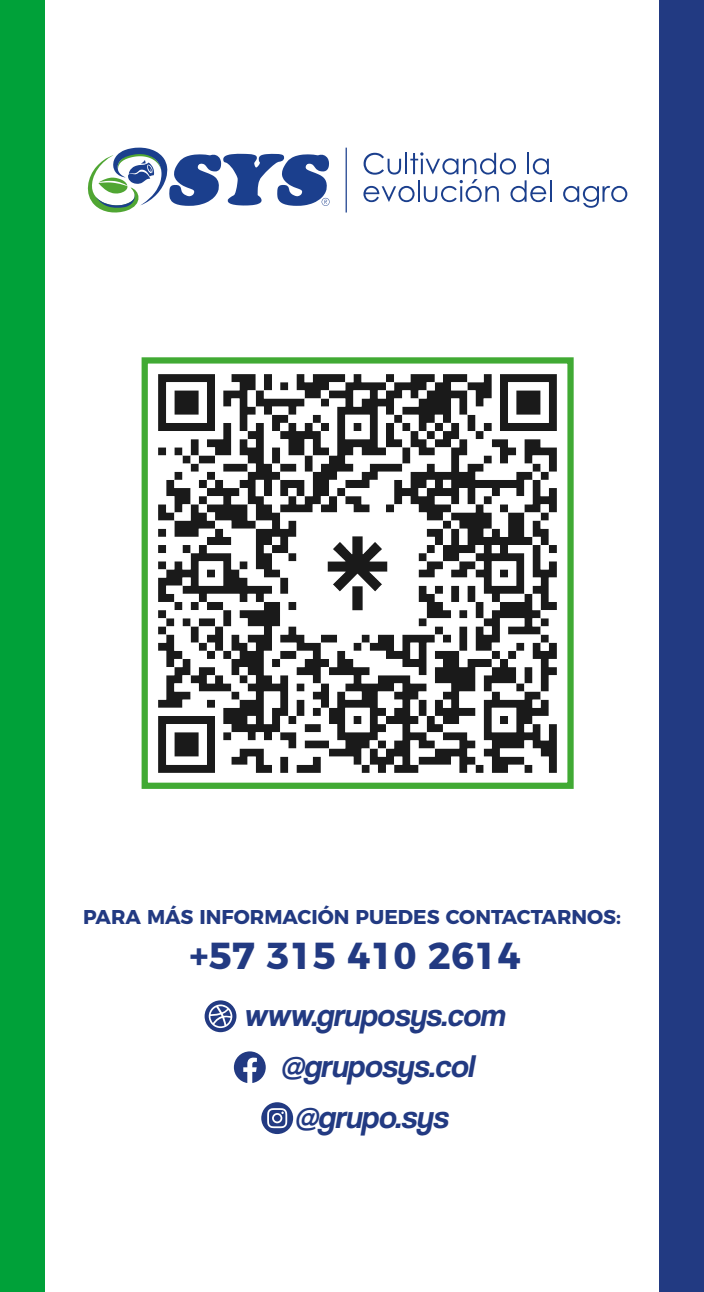
<style>
.page{position:relative;width:704px;height:1292px;background:#fff}
.page>*{position:absolute;margin:0;border:0;box-sizing:border-box;transform-origin:0 0}
.t1{font:700 37.5px "Montserrat";color:#223a82}
.t2{font:italic 32.31px/50.9px "Coolvetica Rg";color:#223a82;text-align:center}
.t3{font:700 20px "Montserrat";color:#223a82}
</style>
<div class="page">
<div style="left:659px;top:0;width:44px;height:1292px;background:#223a82"></div>
<div style="left:0;top:0;width:44px;height:1292px;background:#00a139"></div>
<div style="left:141px;top:357px;width:432px;height:432px;background:#fff;border:6px solid #41aa34"></div>
<img style="left:158px;top:374px;width:399px;height:399px">
<svg style="left:234px;top:1051px;width:31px;height:32px"></svg>
<svg style="left:261px;top:1102px;width:32px;height:32px"></svg>
<svg style="left:204px;top:1000px;width:32px;height:32px"></svg>
<svg style="left:363px;top:152px;width:185px;height:50px"></svg>
<hr style="left:549px;top:180px;width:2px;height:22px;background:#1b3f8d">
<svg style="left:563px;top:186px;width:64px;height:22px"></svg>
<svg style="left:87px;top:148px;width:242px;height:65px"></svg>
<hr style="left:345px;top:148px;width:1px;height:64px;background:#1b3f8d">
<p class="t3" style="left:83px;top:900px;width:539px">PARA MÁS INFORMACIÓN PUEDES CONTACTARNOS:</p>
<p class="t1" style="left:189px;top:924px;width:332px">+57 315 410 2614</p>
<p class="t2" style="left:243px;top:989px;width:262px">www.gruposys.com</p>
<p class="t2" style="left:281px;top:1040px;width:194px">@gruposys.col @grupo.sys</p>
</div>
